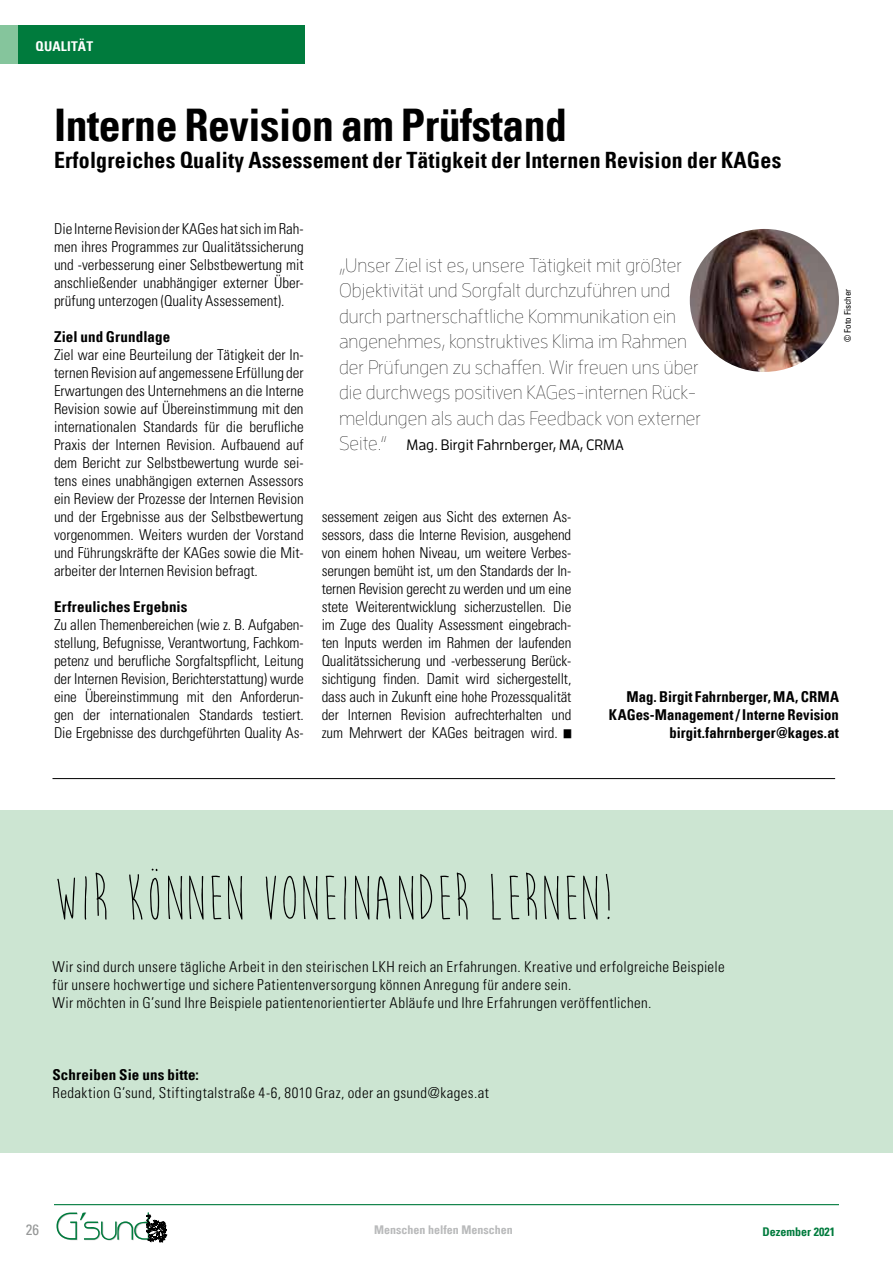
<style>
.page{position:relative;width:893px;height:1263px;background:#fff}
.page>*{position:absolute;margin:0;border:0;box-sizing:border-box;transform-origin:0 0}
.t1{font:65.25px "Moon Flower";letter-spacing:-.01em;color:#000}
.t2{font:italic 700 condensed 45px "Univers";letter-spacing:-.01em;color:#000}
.t3{font:italic 700 condensed 22.5px "Univers";letter-spacing:.01em;color:#000}
.t4{font:100 19.5px/25.5px "Enzo OT";color:#000}
.t5{font:300 condensed 15px/18px "Univers LT Std";letter-spacing:.02em;color:#000;text-align:justify}
.t6{font:700 condensed 15px/18px "Univers";letter-spacing:.01em;color:#000;text-align:right}
.t7{font:500 15px "Enzo OT";color:#000}
.t8{font:condensed 15px "Univers";color:#969898}
.t9{font:700 condensed 13.5px "Univers";letter-spacing:.015em;color:#fff}
.t10{font:700 condensed 12px "Univers";color:#b9babb}
.t11{font:700 condensed 12px "Univers";color:#007b3d}
.t12{font:condensed 9px "Univers";color:#000}
.s1{font-weight:100;font-size:19.5px}
</style>
<div class="page">
<hr style="left:54px;top:1204px;width:785px;height:1px;background:#007b3d">
<div style="left:0;top:26px;width:305px;height:38px;background:#007b3d"></div>
<div style="left:0;top:26px;width:18px;height:38px;background:#85c59c"></div>
<svg style="left:56px;top:1212px;width:111px;height:30px"></svg>
<img style="left:690px;top:229px;width:149px;height:143px">
<hr style="left:52px;top:778px;width:783px;height:1px;background:#000">
<div style="left:0;top:810px;width:893px;height:342px;background:#cce5d2"></div>
<p class="t9" style="left:36px;top:37px;width:59px">QUALITÄT</p>
<h2 class="t2" style="left:54px;top:97px;width:515px">Interne Revision am Prüfstand</h2>
<h3 class="t3" style="left:54px;top:146px;width:729px">Erfolgreiches Quality Assessement der Tätigkeit der Internen Revision der KAGes</h3>
<p class="t5" style="left:54px;top:220px;width:251px">Die Interne Revision der KAGes hat sich im Rah&shy;men ihres Programmes zur Qualitätssicherung und -verbesserung einer Selbstbewertung mit anschließender unabhängiger externer Über&shy;prüfung unterzogen (Quality Assessement).</p>
<p class="t6" style="left:54px;top:328px;width:118px">Ziel und Grundlage</p>
<p class="t5" style="left:54px;top:346px;width:251px">Ziel war eine Beurteilung der Tätigkeit der In&shy;ternen Revision auf angemessene Erfüllung der Erwartungen des Unternehmens an die Interne Revision sowie auf Übereinstimmung mit den internationalen Standards für die berufliche Praxis der Internen Revision. Aufbauend auf dem Bericht zur Selbstbewertung wurde sei&shy;tens eines unabhängigen externen Assessors ein Review der Prozesse der Internen Revision und der Ergebnisse aus der Selbstbewertung vorgenommen. Weiters wurden der Vorstand und Führungskräfte der KAGes sowie die Mit&shy;arbeiter der Internen Revision befragt.</p>
<p class="t6" style="left:54px;top:598px;width:135px">Erfreuliches Ergebnis</p>
<p class="t5" style="left:54px;top:616px;width:251px">Zu allen Themenbereichen (wie z. B. Aufgaben&shy;stellung, Befugnisse, Verantwortung, Fachkom&shy;petenz und berufliche Sorgfaltspflicht, Leitung der Internen Revision, Berichterstattung) wurde eine Übereinstimmung mit den Anforderun&shy;gen der internationalen Standards testiert.<br>Die Ergebnisse des durchgeführten Quality As-</p>
<p class="t4" style="left:339px;top:252px;width:363px">„Unser Ziel ist es, unsere Tätigkeit mit größter Objektivität und Sorgfalt durchzuführen und durch partnerschaftliche Kommunikation ein angenehmes, konstruktives Klima im Rahmen der Prüfungen zu schaffen. Wir freuen uns über die durchwegs positiven KAGes-internen Rück&shy;meldungen als auch das Feedback von externer</p>
<p class="t7" style="left:339px;top:436px;width:286px"><span class="s1">Seite.“</span> Mag. Birgit Fahrnberger, MA, CRMA</p>
<p class="t12" style="left:842px;top:342px;width:55px;rotate:-90deg">© Foto Fischer</p>
<p class="t5" style="left:322px;top:508px;width:251px">sessement zeigen aus Sicht des externen As&shy;sessors, dass die Interne Revision, ausgehend von einem hohen Niveau, um weitere Verbes&shy;serungen bemüht ist, um den Standards der In&shy;ternen Revision gerecht zu werden und um eine stete Weiterentwicklung sicherzustellen. Die im Zuge des Quality Assessment eingebrach&shy;ten Inputs werden im Rahmen der laufenden Qualitätssicherung und -verbesserung Berück&shy;sichtigung finden. Damit wird sichergestellt, dass auch in Zukunft eine hohe Prozessqualität der Internen Revision aufrechterhalten und zum Mehrwert der KAGes beitragen wird. <sup>█</sup></p>
<p class="t6" style="left:609px;top:688px;width:232px">Mag. Birgit Fahrnberger, MA, CRMA<br>KAGes-Management / Interne Revision birgit.fahrnberger@kages.at</p>
<h1 class="t1" style="left:52px;top:865px;width:563px">WIR KÖNNEN VONEINANDER LERNEN!</h1>
<p class="t5" style="left:52px;top:958px;width:674px;text-align:left">Wir sind durch unsere tägliche Arbeit in den steirischen LKH reich an Erfahrungen. Kreative und erfolgreiche Beispiele für unsere hochwertige und sichere Patientenversorgung können Anregung für andere sein.<br>Wir möchten in G’sund Ihre Beispiele patientenorientierter Abläufe und Ihre Erfahrungen veröffentlichen.</p>
<p class="t6" style="left:52px;top:1066px;width:148px">Schreiben Sie uns bitte:</p>
<p class="t5" style="left:52px;top:1084px;width:438px">Redaktion G’sund, Stiftingtalstraße 4-6, 8010 Graz, oder an gsund@kages.at</p>
<p class="t8" style="left:26px;top:1220px;width:15px">26</p>
<p class="t10" style="left:374px;top:1223px;width:140px">Menschen helfen Menschen</p>
<p class="t11" style="left:762px;top:1224px;width:74px">Dezember 2021</p>
</div>
